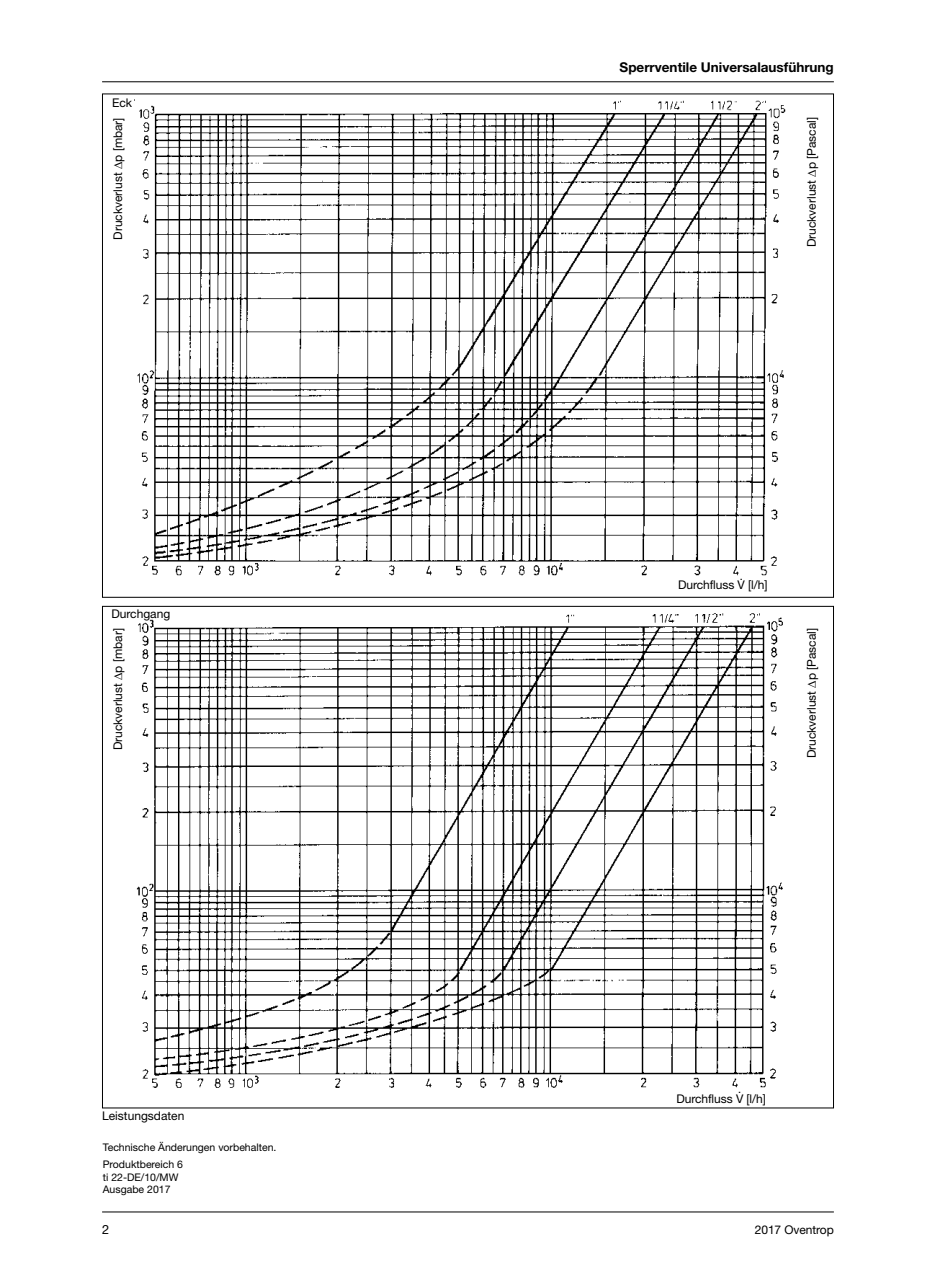
<style>
.page{position:relative;width:936px;height:1263px;background:#fff}
.page>*{position:absolute;margin:0;border:0;box-sizing:border-box;transform-origin:0 0}
.t1{font:700 13.5px "Helvetica Neue";color:#000}
.t2{font:12.75px "Helvetica Neue";color:#000}
.t3{font:12px "Helvetica Neue";color:#000}
.t4{font:10.95px "Helvetica Neue";color:#000}
.t5{font:10.5px/16.8px "Helvetica Neue";color:#000}
</style>
<div class="page">
<hr style="left:102px;top:1211px;width:731px;height:1px;background:#000">
<img style="left:134px;top:99px;width:652px;height:477px">
<img style="left:136px;top:613px;width:647px;height:475px">
<hr style="left:102px;top:81px;width:731px;height:1px;background:#000">
<p class="t3" style="left:112px;top:98px;width:21px">Eck</p>
<p class="t3" style="left:114px;top:240px;width:124px;rotate:-90deg">Druckverlust ∆p [mbar]</p>
<p class="t3" style="left:111px;top:609px;width:60px">Durchgang</p>
<p class="t3" style="left:114px;top:750px;width:124px;rotate:-90deg">Druckverlust ∆p [mbar]</p>
<p class="t3" style="left:102px;top:1111px;width:84px">Leistungsdaten</p>
<p class="t5" style="left:103px;top:1140px;width:175px">Technische Änderungen vorbehalten.<br>Produktbereich 6</p>
<p class="t5" style="left:103px;top:1172px;width:77px;line-height:12.6px">ti 22-DE/10/MW<br>Ausgabe 2017</p>
<p class="t1" style="left:619px;top:62px;width:216px">Sperrventile Universalausführung</p>
<p class="t3" style="left:807px;top:247px;width:132px;rotate:-90deg">Druckverlust ∆p [Pascal]</p>
<p class="t4" style="left:739px;top:572px;width:5px">.</p>
<p class="t3" style="left:678px;top:581px;width:91px">Durchfluss V [l/h]</p>
<p class="t3" style="left:807px;top:758px;width:132px;rotate:-90deg">Druckverlust ∆p [Pascal]</p>
<p class="t4" style="left:738px;top:1085px;width:5px">.</p>
<p class="t3" style="left:676px;top:1094px;width:91px">Durchfluss V [l/h]</p>
<p class="t2" style="left:102px;top:1225px;width:9px">2</p>
<p class="t3" style="left:754px;top:1225px;width:81px">2017 Oventrop</p>
</div>
